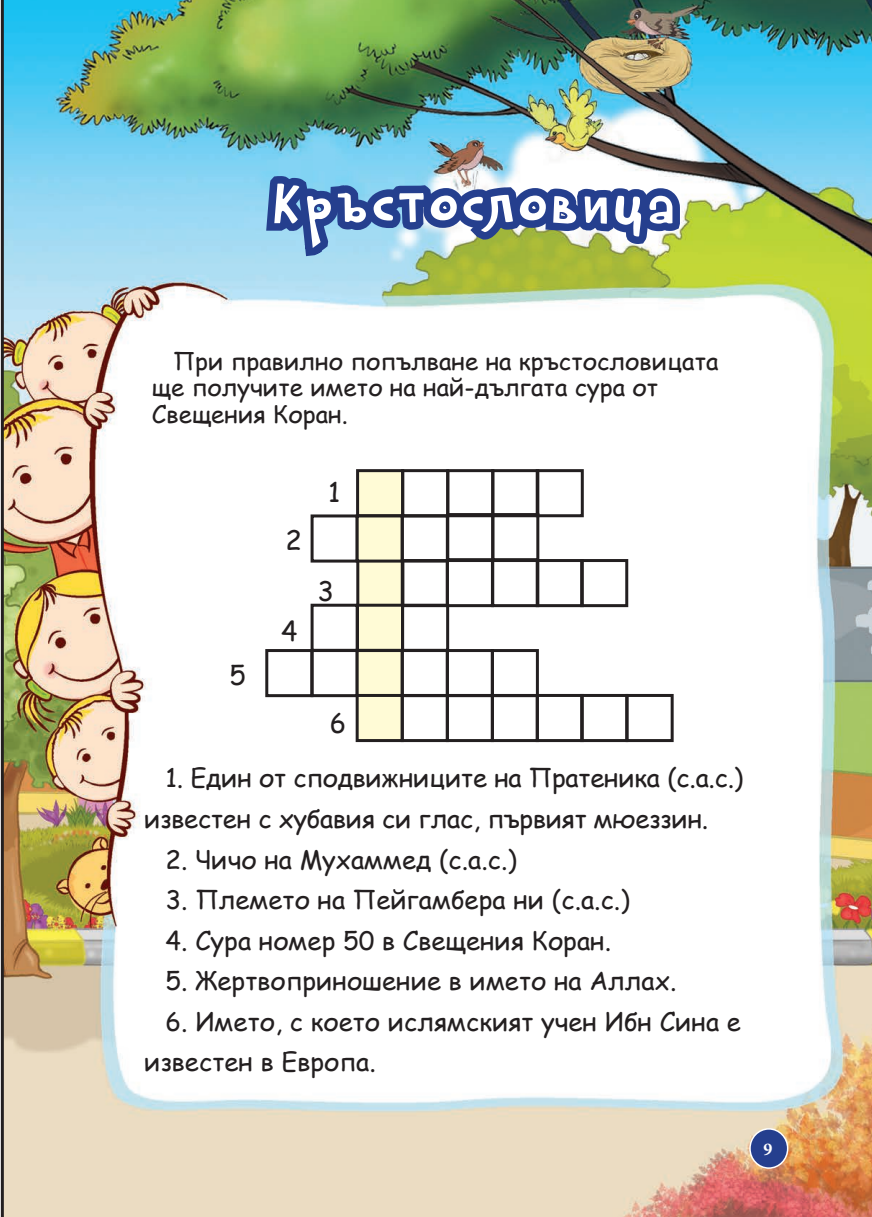
<style>
.page{position:relative;width:872px;height:1217px;background:#fff}
.page>*{position:absolute;margin:0;border:0;box-sizing:border-box;transform-origin:0 0}
.t1{font:60px "Rumpelstiltskin";letter-spacing:.08em;color:#fff}
.t2{font:27px "Comic Sans MS";color:#231f20}
.t3{font:25.5px/40.5px "Comic Sans MS";color:#231f20}
.t4{font:24px/26.4px "Comic Sans MS";color:#231f20}
.t5{font:700 18px "Minion Pro";color:#fff}
</style>
<div class="page">
<img style="left:1px;top:0;width:871px;height:1216px">
<svg style="left:566px;top:612px;width:56px;height:604px"></svg>
<img style="left:258px;top:0;width:433px;height:612px">
<div style="left:357px;top:470px;width:46px;height:45px;background:#fffbd6"></div>
<div style="left:356px;top:469px;width:48px;height:48px;border:3px solid #231f20"></div>
<div style="left:401px;top:469px;width:48px;height:48px;border:3px solid #231f20"></div>
<div style="left:446px;top:469px;width:48px;height:48px;border:3px solid #231f20"></div>
<div style="left:446px;top:513px;width:48px;height:48px;border:3px solid #231f20"></div>
<div style="left:310px;top:649px;width:49px;height:48px;border:3px solid #231f20"></div>
<div style="left:580px;top:693px;width:48px;height:48px;border:3px solid #231f20"></div>
<div style="left:625px;top:693px;width:48px;height:48px;border:3px solid #231f20"></div>
<div style="left:265px;top:649px;width:48px;height:48px;border:3px solid #231f20"></div>
<div style="left:536px;top:693px;width:48px;height:48px;border:3px solid #231f20"></div>
<div style="left:357px;top:650px;width:45px;height:45px;background:#fffbd6"></div>
<div style="left:356px;top:649px;width:48px;height:48px;border:3px solid #231f20"></div>
<div style="left:357px;top:695px;width:45px;height:45px;background:#fffbd6"></div>
<div style="left:356px;top:693px;width:48px;height:48px;border:3px solid #231f20"></div>
<div style="left:401px;top:649px;width:48px;height:48px;border:3px solid #231f20"></div>
<div style="left:401px;top:693px;width:48px;height:48px;border:3px solid #231f20"></div>
<div style="left:446px;top:649px;width:48px;height:48px;border:3px solid #231f20"></div>
<div style="left:446px;top:693px;width:48px;height:48px;border:3px solid #231f20"></div>
<div style="left:491px;top:649px;width:48px;height:48px;border:3px solid #231f20"></div>
<div style="left:491px;top:693px;width:48px;height:48px;border:3px solid #231f20"></div>
<div style="left:358px;top:560px;width:45px;height:45px;background:#fffbd6"></div>
<div style="left:356px;top:559px;width:48px;height:48px;border:3px solid #231f20"></div>
<div style="left:401px;top:559px;width:48px;height:48px;border:3px solid #231f20"></div>
<div style="left:446px;top:559px;width:48px;height:48px;border:3px solid #231f20"></div>
<div style="left:310px;top:514px;width:49px;height:48px;border:3px solid #231f20"></div>
<div style="left:357px;top:516px;width:45px;height:45px;background:#fffbd6"></div>
<div style="left:356px;top:514px;width:48px;height:48px;border:3px solid #231f20"></div>
<div style="left:401px;top:514px;width:48px;height:48px;border:3px solid #231f20"></div>
<div style="left:580px;top:559px;width:48px;height:48px;border:3px solid #231f20"></div>
<div style="left:536px;top:559px;width:48px;height:48px;border:3px solid #231f20"></div>
<div style="left:536px;top:469px;width:48px;height:48px;border:3px solid #231f20"></div>
<div style="left:357px;top:605px;width:45px;height:45px;background:#fffbd6"></div>
<div style="left:356px;top:603px;width:48px;height:48px;border:3px solid #231f20"></div>
<div style="left:401px;top:603px;width:48px;height:48px;border:3px solid #231f20"></div>
<div style="left:310px;top:603px;width:49px;height:48px;border:3px solid #231f20"></div>
<div style="left:750px;top:1128px;width:37px;height:39px;background:#253f8e;border-radius:50%"></div>
<div style="left:749px;top:1127px;width:39px;height:41px;border:2px solid #fff;border-radius:50%"></div>
<div style="left:491px;top:469px;width:48px;height:48px;border:3px solid #231f20"></div>
<div style="left:491px;top:513px;width:48px;height:48px;border:3px solid #231f20"></div>
<div style="left:491px;top:559px;width:48px;height:48px;border:3px solid #231f20"></div>
<h1 class="t1" style="left:271px;top:165px;width:404px">Кръстословица</h1>
<p class="t4" style="left:152px;top:347px;width:568px;text-indent:21px">При правилно попълване на кръстословицата ще получите името на най-дългата сура от<br>Свещения Коран.</p>
<p class="t2" style="left:229px;top:654px;width:18px">5</p>
<p class="t2" style="left:285px;top:520px;width:18px">2</p>
<p class="t2" style="left:281px;top:611px;width:18px">4</p>
<p class="t2" style="left:328px;top:471px;width:14px">1</p>
<p class="t2" style="left:317px;top:571px;width:18px">3</p>
<p class="t2" style="left:330px;top:703px;width:18px">6</p>
<p class="t3" style="left:144px;top:757px;width:600px;text-indent:21px">1. Един от сподвижниците на Пратеника (с.а.с.) известен с хубавия си глас, първият мюеззин.</p>
<p class="t3" style="left:165px;top:838px;width:353px">2. Чичо на Мухаммед (с.а.с.)</p>
<p class="t3" style="left:165px;top:878px;width:466px">3. Племето на Пейгамбера ни (с.а.с.)</p>
<p class="t3" style="left:165px;top:919px;width:447px">4. Сура номер 50 в Свещения Коран.</p>
<p class="t3" style="left:165px;top:959px;width:512px">5. Жертвоприношение в името на Аллах.</p>
<p class="t3" style="left:144px;top:1000px;width:598px;text-indent:21px">6. Името, с което ислямският учен Ибн Сина е известен в Европа.</p>
<p class="t5" style="left:763px;top:1136px;width:10px">9</p>
</div>
